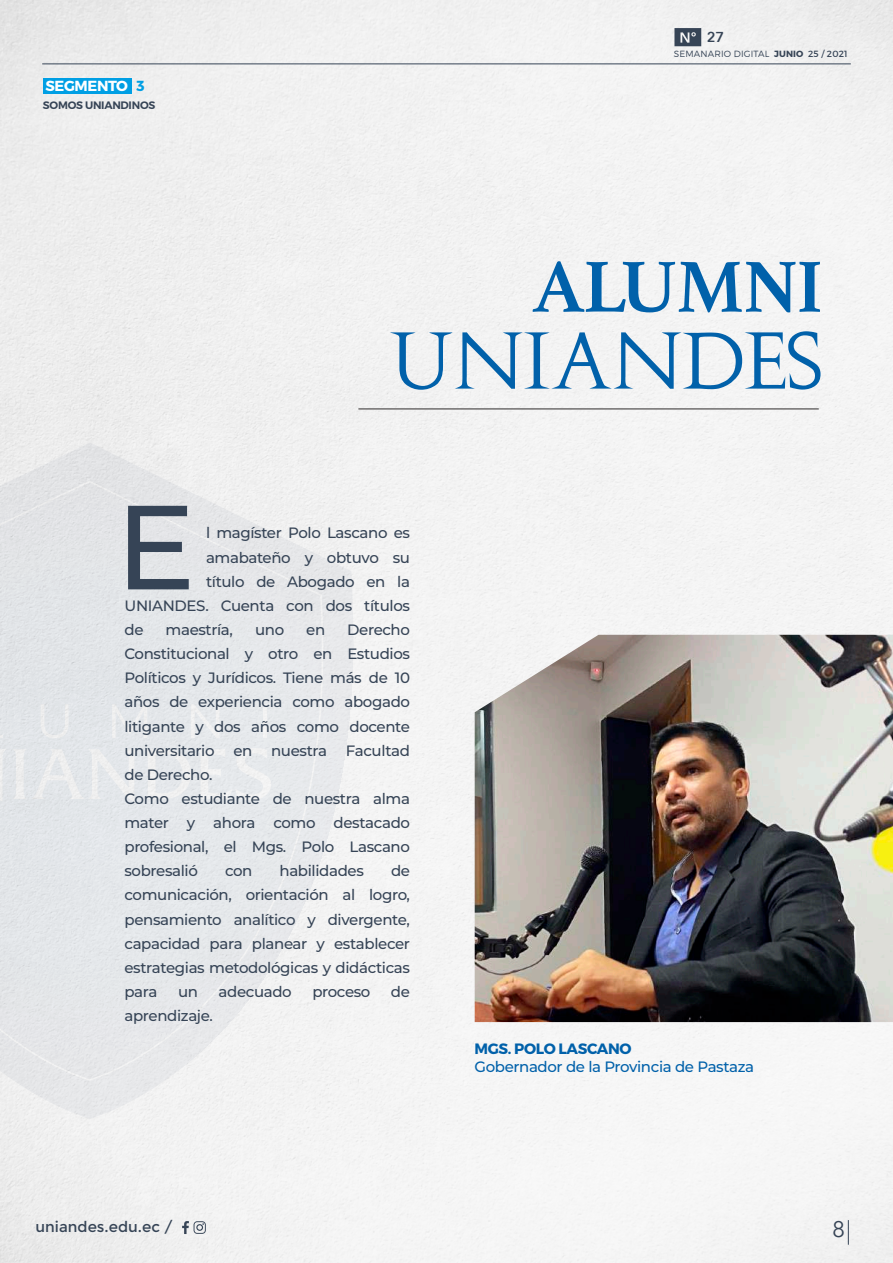
<style>
.page{position:relative;width:893px;height:1263px;background:#f3f3f3}
.page>*{position:absolute;margin:0;border:0;box-sizing:border-box;transform-origin:0 0}
.t1{font:500 119.4px "Montserrat";color:#364456}
.t2{font:75.9px "Augustus";letter-spacing:-.025em;color:#0161aa}
.t3{font:700 75.9px "Athelas";letter-spacing:-.025em;color:#0161aa}
.t4{font:22.5px "Avenir Next";color:#364456}
.t5{font:500 15px/24.2px "Montserrat";letter-spacing:-.025em;color:#364456}
.t6{font:500 15px "Montserrat";letter-spacing:-.025em;color:#0161aa}
.t7{font:15px "Montserrat";color:#364456}
.t8{font:700 15px "Montserrat";letter-spacing:-.025em;color:#0161aa}
.t9{font:700 14.55px "Montserrat";letter-spacing:-.025em;color:#fff}
.t10{font:600 14.4px "Avenir Next";color:#364456}
.t11{font:600 10.8px "Montserrat";letter-spacing:-.025em;color:#364456}
.t12{font:300 9px "Montserrat";letter-spacing:.015em;color:#364456}
.s1{color:#009fe4}
.s2{font-weight:700}
.s3{font-weight:400}
</style>
<div class="page">
<svg style="left:182px;top:1221px;width:24px;height:13px"></svg>
<svg style="left:848px;top:1220px;width:1px;height:25px"></svg>
<hr style="left:42px;top:64px;width:809px;height:1px;background:#364456">
<div style="left:43px;top:78px;width:88px;height:16px;background:#009fe4"></div>
<svg style="left:674px;top:28px;width:27px;height:18px"></svg>
<img style="left:475px;top:635px;width:418px;height:387px">
<div style="left:0;top:442px;width:379px;height:677px;background:linear-gradient(to right,#e8e8e9,#f4f4f4)"></div>
<svg style="left:0;top:481px;width:327px;height:600px;fill:#e5e7ea"></svg>
<svg style="left:0;top:671px;width:271px;height:219px"></svg>
<hr style="left:263px;top:704px;width:4px;height:34px;background:#f3f3f3">
<hr style="left:358px;top:408px;width:461px;height:2px;background:#706e6e">
<p class="t10" style="left:707px;top:25px;width:19px">27</p>
<p class="t9" style="left:46px;top:77px;width:101px">SEGMENTO <span class="s1">3</span></p>
<p class="t11" style="left:43px;top:99px;width:114px">SOMOS UNIANDINOS</p>
<p class="t12" style="left:674px;top:48px;width:175px">SEMANARIO DIGITAL <span class="s2">JUNIO</span> <span class="s3">25 / 2021</span></p>
<h2 class="t3" style="left:532px;top:225px;width:292px">ALUMNI</h2>
<h2 class="t2" style="left:388px;top:318px;width:437px">UNIANDES</h2>
<h1 class="t1" style="left:116px;top:464px;width:81px">E</h1>
<p class="t5" style="left:206px;top:520px;width:206px">l magíster Polo Lascano es</p>
<p class="t5" style="left:206px;top:544px;width:206px">amabateño y obtuvo su</p>
<p class="t5" style="left:206px;top:569px;width:206px">título de Abogado en la</p>
<p class="t5" style="left:125px;top:593px;width:287px">UNIANDES. Cuenta con dos títulos</p>
<p class="t5" style="left:125px;top:617px;width:21px">de</p>
<p class="t5" style="left:166px;top:617px;width:69px">maestría,</p>
<p class="t5" style="left:255px;top:617px;width:31px">uno</p>
<p class="t5" style="left:306px;top:617px;width:21px">en</p>
<p class="t5" style="left:125px;top:617px;width:287px;text-indent:223px">Derecho<br>Constitucional y otro en Estudios<br>Políticos y Jurídicos. Tiene más de 10 años de experiencia como abogado litigante y dos años como docente universitario en nuestra Facultad de Derecho.<br>Como estudiante de nuestra alma mater y ahora como destacado profesional, el Mgs. Polo Lascano sobresalió</p>
<p class="t5" style="left:225px;top:858px;width:29px">con</p>
<p class="t5" style="left:280px;top:858px;width:86px">habilidades</p>
<p class="t5" style="left:125px;top:858px;width:287px;text-align:justify;text-indent:266px">de comunicación, orientación al logro, pensamiento analítico y divergente, capacidad para planear y establecer estrategias metodológicas y didácticas para</p>
<p class="t5" style="left:178px;top:979px;width:21px">un</p>
<p class="t5" style="left:219px;top:979px;width:75px">adecuado</p>
<p class="t5" style="left:312px;top:979px;width:60px">proceso</p>
<p class="t5" style="left:391px;top:979px;width:21px">de</p>
<p class="t5" style="left:125px;top:1003px;width:90px">aprendizaje.</p>
<p class="t8" style="left:474px;top:1039px;width:159px">MGS. POLO LASCANO</p>
<p class="t6" style="left:474px;top:1056px;width:281px">Gobernador de la Provincia de Pastaza</p>
<p class="t7" style="left:36px;top:1218px;width:139px">uniandes.edu.ec /</p>
<h3 class="t4" style="left:832px;top:1210px;width:15px">8</h3>
</div>
